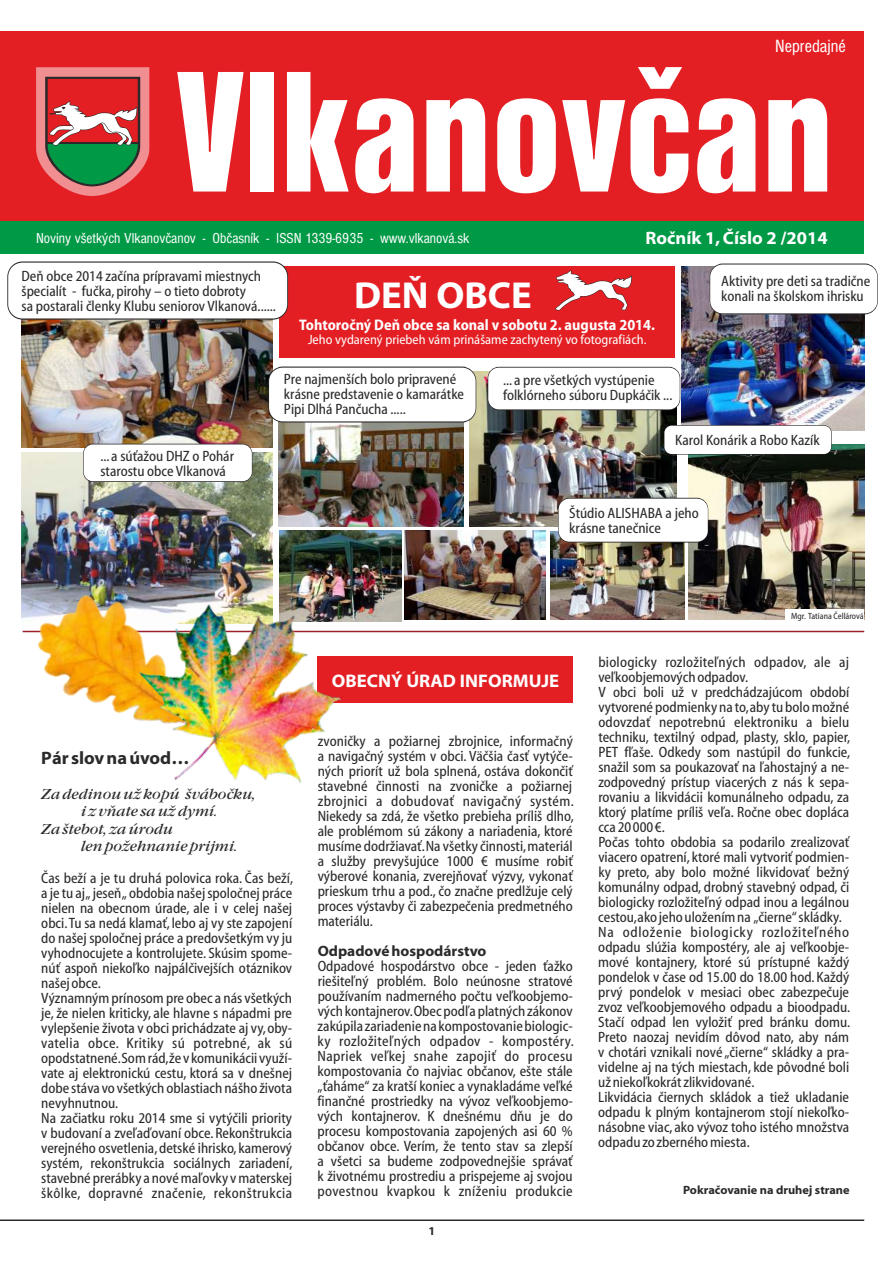
<style>
.page{position:relative;width:893px;height:1263px;background:#fff}
.page>*{position:absolute;margin:0;border:0;box-sizing:border-box;transform-origin:0 0}
.t1{font:900 condensed 179.25px "Nimbus Sans DEE";color:#fff}
.t2{font:700 37.65px "Myriad Web Pro";color:#fff}
.t3{font:700 18.3px "Myriad Web Pro";color:#fff}
.t4{font:condensed 18.3px "Nimbus Sans DEE";color:#fff}
.t5{font:700 18px "Myriad Web Pro";color:#fff}
.t6{font:700 18px "Myriad Web Pro";color:#2b2929}
.t7{font:700 semi-condensed 15.3px "Myriad Pro";color:#fff}
.t8{font:condensed 15px/15px "Myriad Web Pro";color:#2b2929}
.t9{font:italic 15px "Garamond Itc TEE";color:#2b2929}
.t10{font:condensed 15px "Nimbus Sans DEE";color:#fff}
.t11{font:700 15px "Myriad Web Pro";color:#2b2929}
.t12{font:semi-condensed 13.5px "Myriad Pro";color:#fff}
.t13{font:700 12px "Myriad Web Pro";color:#2b2929}
.t14{font:condensed 9px "Myriad Web Pro";color:#2b2929}
</style>
<div class="page">
<img style="left:681px;top:266px;width:183px;height:165px">
<img style="left:689px;top:445px;width:175px;height:175px">
<img style="left:469px;top:371px;width:207px;height:155px">
<div style="left:318px;top:656px;width:255px;height:46px;background:#e31f24"></div>
<div style="left:0;top:31px;width:864px;height:191px;background:#e31f24"></div>
<svg style="left:36px;top:67px;width:113px;height:129px"></svg>
<div style="left:0;top:222px;width:864px;height:32px;background:#009945"></div>
<hr style="left:0;top:1219px;width:864px;height:2px;background:#2b2929">
<div style="left:280px;top:266px;width:395px;height:91px;background:#e31f24"></div>
<img style="left:22px;top:319px;width:250px;height:129px">
<hr style="left:23px;top:630px;width:841px;height:2px;background:#9d202f">
<img style="left:21px;top:453px;width:251px;height:98px">
<div style="left:83px;top:444px;width:169px;height:38px;border:1px solid #2b2929;border-radius:9px"></div>
<div style="left:84px;top:444px;width:168px;height:37px;background:#fff;border-radius:9px"></div>
<div style="left:7px;top:262px;width:281px;height:57px;border:2px solid #2b2929;border-radius:14px"></div>
<div style="left:8px;top:263px;width:279px;height:55px;background:#fff;border-radius:14px"></div>
<svg style="left:555px;top:270px;width:77px;height:41px"></svg>
<img style="left:279px;top:422px;width:184px;height:104px">
<div style="left:268px;top:367px;width:208px;height:55px;border:2px solid #2b2929;border-radius:14px"></div>
<div style="left:269px;top:368px;width:207px;height:53px;background:#fff;border-radius:14px"></div>
<div style="left:488px;top:367px;width:192px;height:43px;border:1px solid #2b2929;border-radius:11px"></div>
<div style="left:488px;top:368px;width:192px;height:41px;background:#fff;border-radius:11px"></div>
<div style="left:664px;top:425px;width:168px;height:29px;border:1px solid #2b2929;border-radius:7px"></div>
<div style="left:664px;top:426px;width:167px;height:28px;background:#fff;border-radius:7px"></div>
<div style="left:709px;top:264px;width:169px;height:50px;border:1px solid #2b2929;border-radius:12px"></div>
<div style="left:710px;top:264px;width:167px;height:49px;background:#fff;border-radius:12px"></div>
<img style="left:280px;top:530px;width:121px;height:91px">
<img style="left:404px;top:530px;width:142px;height:90px">
<img style="left:550px;top:531px;width:134px;height:89px">
<div style="left:558px;top:498px;width:150px;height:44px;border:1px solid #2b2929;border-radius:11px"></div>
<div style="left:559px;top:499px;width:149px;height:43px;background:#fff;border-radius:11px"></div>
<img style="left:21px;top:551px;width:71px;height:151px">
<img style="left:92px;top:545px;width:303px;height:238px">
<div style="left:785px;top:609px;width:79px;height:11px;background:#fff"></div>
<p class="t4" style="left:775px;top:35px;width:72px">Nepredajné</p>
<h1 class="t1" style="left:177px;top:24px;width:658px">Vlkanovčan</h1>
<p class="t10" style="left:36px;top:229px;width:435px">Noviny všetkých Vlkanovčanov - Občasník - ISSN 1339-6935 - www.vlkanová.sk</p>
<p class="t5" style="left:646px;top:229px;width:183px">Ročník 1,Číslo 2 /2014</p>
<p class="t8" style="left:22px;top:269px;width:256px">Deň obce 2014 začína prípravami miestnych špecialít - fučka, pirohy – o tieto dobroty<br>sa postarali členky Klubu seniorov Vlkanová......</p>
<p class="t8" style="left:100px;top:448px;width:135px">... a súťažou DHZ o Pohár starostu obce Vlkanová</p>
<h2 class="t2" style="left:354px;top:277px;width:179px">DEŇ OBCE</h2>
<p class="t7" style="left:299px;top:318px;width:357px">Tohtoročný Deň obce sa konal v sobotu 2. augusta 2014.</p>
<p class="t12" style="left:308px;top:334px;width:340px">Jeho vydarený priebeh vám prinášame zachytený vo fotografiách.</p>
<p class="t8" style="left:284px;top:372px;width:182px">Pre najmenších bolo pripravené krásne predstavenie o kamarátke<br>Pipi Dlhá Pančucha .....</p>
<p class="t8" style="left:503px;top:373px;width:171px">... a pre všetkých vystúpenie folklórneho súboru Dupkáčik ...</p>
<p class="t8" style="left:721px;top:274px;width:151px">Aktivity pre deti sa tradične konali na školskom ihrisku</p>
<p class="t8" style="left:675px;top:433px;width:146px">Karol Konárik a Robo Kazík</p>
<p class="t8" style="left:569px;top:506px;width:131px">Štúdio ALISHABA a jeho krásne tanečnice</p>
<p class="t14" style="left:791px;top:612px;width:74px">Mgr. Tatiana Čellárová</p>
<p class="t6" style="left:41px;top:749px;width:150px">Pár slov na úvod…</p>
<p class="t9" style="left:41px;top:785px;width:216px">Za dedinou už kopú švábočku,</p>
<p class="t9" style="left:81px;top:802px;width:138px">i z vňate sa už dymí.</p>
<p class="t9" style="left:41px;top:820px;width:133px">Za štebot, za úrodu</p>
<p class="t9" style="left:81px;top:837px;width:158px">len požehnanie prijmi.</p>
<p class="t8" style="left:41px;top:871px;width:253px">Čas beží a je tu druhá polovica roka. Čas beží, a je tu aj „ jeseň „ obdobia našej spoločnej práce nielen na obecnom úrade, ale i v celej našej obci.Tu sa nedá klamať, lebo aj vy ste zapojení do našej spoločnej práce a predovšetkým vy ju vyhodnocujete a kontrolujete. Skúsim spome&shy;núť aspoň niekoľko najpálčivejších otáznikov našej obce.<br>Významným prínosom pre obec a nás všetkých je, že nielen kriticky, ale hlavne s nápadmi pre vylepšenie života v obci prichádzate aj vy,oby&shy;vatelia obce. Kritiky sú potrebné, ak sú opodstatnené.Som rád,že v komunikácii využí&shy;vate aj elektronickú cestu, ktorá sa v dnešnej dobe stáva vo všetkých oblastiach nášho života nevyhnutnou.<br>Na začiatku roku 2014 sme si vytýčili priority v budovaní a zveľaďovaní obce. Rekonštrukcia verejného osvetlenia,detské ihrisko,kamerový systém, rekonštrukcia sociálnych zariadení, stavebné prerábky a nové maľovky v materskej škôlke, dopravné značenie, rekonštrukcia</p>
<p class="t3" style="left:332px;top:672px;width:229px">OBECNÝ ÚRAD INFORMUJE</p>
<p class="t8" style="left:318px;top:734px;width:258px;text-align:justify">zvoničky a požiarnej zbrojnice, informačný a navigačný systém v obci. Väčšia časť vytýče&shy;ných priorít už bola splnená, ostáva dokončiť stavebné činnosti na zvoničke a požiarnej zbrojnici a dobudovať navigačný systém.<br>Niekedy sa zdá, že všetko prebieha príliš dlho, ale problémom sú zákony a nariadenia, ktoré musíme dodržiavať.Na všetky činnosti,materiál a služby prevyšujúce 1000 € musíme robiť výberové konania, zverejňovať výzvy, vykonať prieskum trhu a pod., čo značne predlžuje celý proces výstavby či zabezpečenia predmetného materiálu.</p>
<p class="t11" style="left:318px;top:944px;width:170px">Odpadové hospodárstvo</p>
<p class="t8" style="left:318px;top:959px;width:258px;text-align:justify">Odpadové hospodárstvo obce - jeden ťažko riešiteľný problém. Bolo neúnosne stratové používaním nadmerného počtu veľkoobjemo&shy;vých kontajnerov.Obec podľa platných zákonov zakúpila zariadenie na kompostovanie biologic&shy;ky rozložiteľných odpadov - kompostéry.<br>Napriek veľkej snahe zapojiť do procesu kompostovania čo najviac občanov, ešte stále „ťaháme“ za kratší koniec a vynakladáme veľké finančné prostriedky na vývoz veľkoobjemo&shy;vých kontajnerov. K dnešnému dňu je do procesu kompostovania zapojených asi 60 % občanov obce. Verím, že tento stav sa zlepší a všetci sa budeme zodpovednejšie správať k životnému prostrediu a prispejeme aj svojou povestnou kvapkou k zníženiu produkcie</p>
<p class="t13" style="left:428px;top:1225px;width:8px">1</p>
<p class="t8" style="left:598px;top:655px;width:253px">biologicky rozložiteľných odpadov, ale aj veľkoobjemových odpadov.<br>V obci boli už v predchádzajúcom období vytvorené podmienky na to,aby tu bolo možné odovzdať nepotrebnú elektroniku a bielu techniku, textilný odpad, plasty, sklo, papier, PET fľaše. Odkedy som nastúpil do funkcie, snažil som sa poukazovať na ľahostajný a ne&shy;zodpovedný prístup viacerých z nás k sepa&shy;rovaniu a likvidácii komunálneho odpadu, za ktorý platíme príliš veľa. Ročne obec dopláca cca 20 000 €.<br>Počas tohto obdobia sa podarilo zrealizovať viacero opatrení, ktoré mali vytvoriť podmien&shy;ky preto, aby bolo možné likvidovať bežný komunálny odpad, drobný stavebný odpad, či biologicky rozložiteľný odpad inou a legálnou cestou,ako jeho uložením na „čierne“ skládky.<br>Na odloženie biologicky rozložiteľného odpadu slúžia kompostéry, ale aj veľkoobje&shy;mové kontajnery, ktoré sú prístupné každý pondelok v čase od 15.00 do 18.00 hod. Každý prvý pondelok v mesiaci obec zabezpečuje zvoz veľkoobjemového odpadu a bioodpadu.<br>Stačí odpad len vyložiť pred bránku domu.<br>Preto naozaj nevidím dôvod nato, aby nám v chotári vznikali nové „čierne“ skládky a pra&shy;videlne aj na tých miestach, kde pôvodné boli už niekoľkokrát zlikvidované.<br>Likvidácia čiernych skládok a tiež ukladanie odpadu k plným kontajnerom stojí niekoľko&shy;násobne viac, ako vývoz toho istého množstva odpadu zo zberného miesta.</p>
<p class="t13" style="left:683px;top:1185px;width:168px">Pokračovanie na druhej strane</p>
</div>
